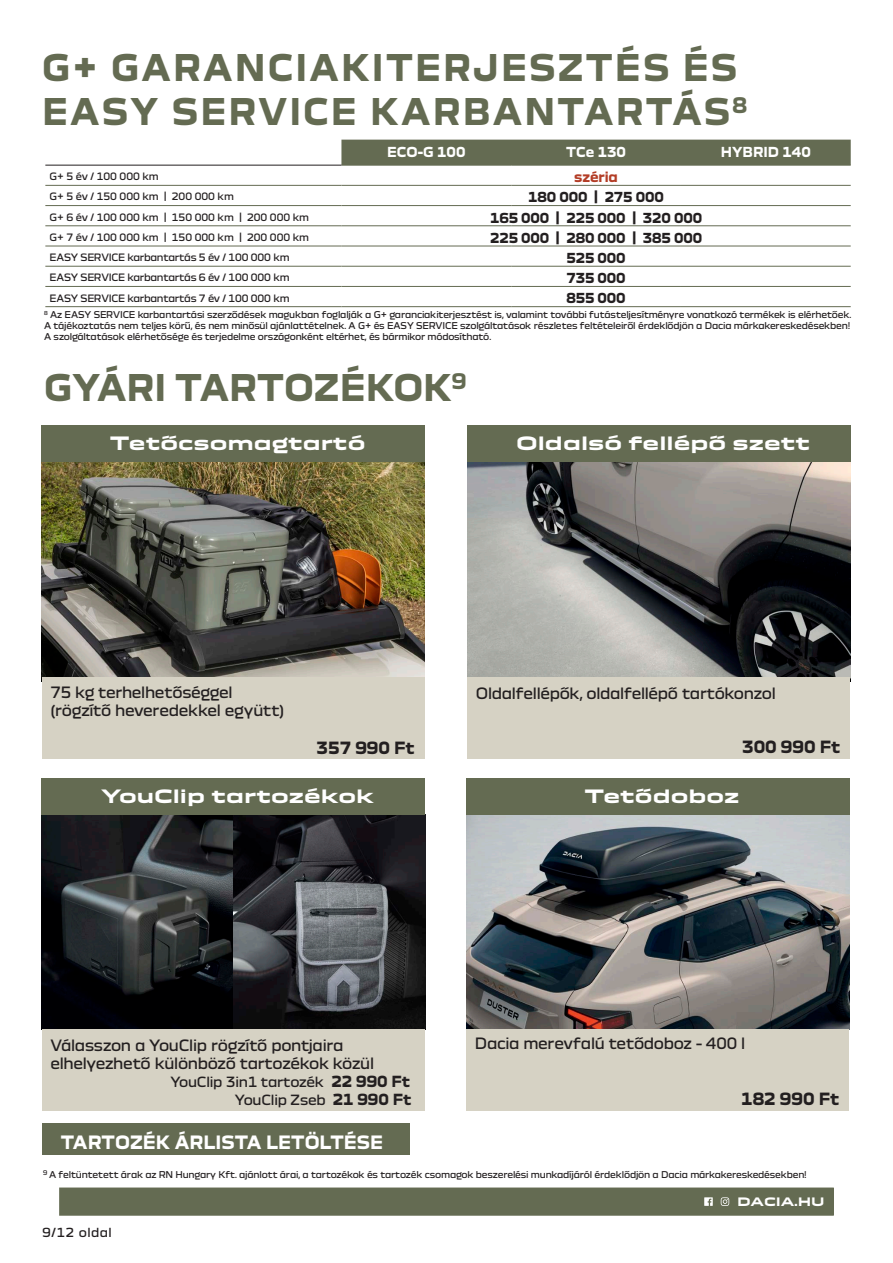
<style>
.page{position:relative;width:893px;height:1263px;background:#fff}
.page>*{position:absolute;margin:0;border:0;box-sizing:border-box;transform-origin:0 0}
.povinne_ruceni{font:700 36px/43.2px "Dacia Block";letter-spacing:.06em;color:#646b52}
.povinne_ruceni-2{font:700 36px "Dacia Block";color:#646b52}
.Titre-fd-bleu{font:700 18px "Dacia Block Extended";color:#fff}
.Titre-fd-bleu-2{font:700 18px "Dacia Block";color:#fff}
.t1{font:700 16.5px "Dacia Block";color:#231f20}
.t2{font:15px/18px "Dacia Block";letter-spacing:-.02em;color:#231f20}
.t3{font:700 13.5px "Dacia Block";letter-spacing:-.01em;color:#231f20}
.t4{font:13.5px "Dacia Block";letter-spacing:-.02em;color:#231f20}
.t5{font:700 13.5px "Dacia Block";color:#fff}
.t6{font:700 13.5px "Dacia Block";letter-spacing:-.01em;color:#b33d26}
.t7{font:12px "Dacia Block";letter-spacing:.035em;color:#231f20}
.t8{font:700 11.4px "Dacia Block Extended";letter-spacing:-.005em;color:#fff}
.t9{font:9.75px "Dacia Block";letter-spacing:-.01em;color:#231f20}
.t10{font:9px/10.8px "Dacia Block";letter-spacing:-.02em;color:#231f20;text-align:justify}
.s1{font-weight:700;font-size:15px}
</style>
<div class="page">
<div style="left:60px;top:1188px;width:773px;height:27px;background:#646b52"></div>
<svg style="left:704px;top:1197px;width:9px;height:9px"></svg>
<svg style="left:721px;top:1197px;width:8px;height:9px"></svg>
<div style="left:59px;top:1187px;width:775px;height:29px;border:2px solid #646b52"></div>
<div style="left:341px;top:140px;width:510px;height:25px;background:#646b52"></div>
<hr style="left:45px;top:185px;width:296px;height:1px;background:#646b52">
<hr style="left:45px;top:205px;width:296px;height:1px;background:#646b52">
<hr style="left:45px;top:225px;width:296px;height:1px;background:#646b52">
<hr style="left:45px;top:246px;width:296px;height:1px;background:#646b52">
<hr style="left:45px;top:266px;width:296px;height:1px;background:#646b52">
<hr style="left:45px;top:286px;width:296px;height:1px;background:#646b52">
<hr style="left:45px;top:306px;width:296px;height:1px;background:#646b52">
<hr style="left:341px;top:165px;width:170px;height:1px;background:#646b52">
<hr style="left:511px;top:165px;width:170px;height:1px;background:#646b52">
<hr style="left:681px;top:165px;width:170px;height:1px;background:#646b52">
<hr style="left:341px;top:185px;width:170px;height:1px;background:#646b52">
<hr style="left:511px;top:185px;width:170px;height:1px;background:#646b52">
<hr style="left:681px;top:185px;width:170px;height:1px;background:#646b52">
<hr style="left:341px;top:205px;width:170px;height:1px;background:#646b52">
<hr style="left:511px;top:205px;width:170px;height:1px;background:#646b52">
<hr style="left:681px;top:205px;width:170px;height:1px;background:#646b52">
<hr style="left:341px;top:225px;width:170px;height:1px;background:#646b52">
<hr style="left:511px;top:225px;width:170px;height:1px;background:#646b52">
<hr style="left:681px;top:225px;width:170px;height:1px;background:#646b52">
<hr style="left:341px;top:246px;width:170px;height:1px;background:#646b52">
<hr style="left:511px;top:246px;width:170px;height:1px;background:#646b52">
<hr style="left:681px;top:246px;width:170px;height:1px;background:#646b52">
<hr style="left:341px;top:266px;width:170px;height:1px;background:#646b52">
<hr style="left:511px;top:266px;width:170px;height:1px;background:#646b52">
<hr style="left:681px;top:266px;width:170px;height:1px;background:#646b52">
<hr style="left:341px;top:286px;width:170px;height:1px;background:#646b52">
<hr style="left:511px;top:286px;width:170px;height:1px;background:#646b52">
<hr style="left:681px;top:286px;width:170px;height:1px;background:#646b52">
<hr style="left:341px;top:306px;width:170px;height:1px;background:#646b52">
<hr style="left:511px;top:306px;width:170px;height:1px;background:#646b52">
<hr style="left:681px;top:306px;width:170px;height:1px;background:#646b52">
<hr style="left:45px;top:165px;width:296px;height:1px;background:#231f20">
<img style="left:467px;top:462px;width:383px;height:215px">
<img style="left:466px;top:815px;width:383px;height:214px">
<img style="left:42px;top:815px;width:383px;height:214px">
<div style="left:467px;top:426px;width:383px;height:36px;background:#646b52"></div>
<div style="left:42px;top:779px;width:383px;height:36px;background:#646b52"></div>
<div style="left:466px;top:779px;width:383px;height:36px;background:#646b52"></div>
<img style="left:42px;top:462px;width:383px;height:215px">
<div style="left:42px;top:426px;width:383px;height:36px;background:#646b52"></div>
<div style="left:467px;top:677px;width:383px;height:82px;background:#d6d2c4"></div>
<div style="left:466px;top:1029px;width:383px;height:82px;background:#d6d2c4"></div>
<div style="left:42px;top:677px;width:383px;height:82px;background:#d6d2c4"></div>
<div style="left:42px;top:1029px;width:383px;height:82px;background:#d6d2c4"></div>
<div style="left:43px;top:1124px;width:367px;height:31px;background:#646b52"></div>
<p class="povinne_ruceni" style="left:42px;top:47px;width:707px">G+ GARANCIAKITERJESZTÉS ÉS<br>EASY SERVICE KARBANTARTÁS<sup>8</sup></p>
<p class="t5" style="left:387px;top:144px;width:80px">ECO-G 100</p>
<p class="t5" style="left:566px;top:144px;width:62px">TCe 130</p>
<p class="t5" style="left:721px;top:144px;width:92px">HYBRID 140</p>
<p class="t9" style="left:50px;top:169px;width:111px">G+ 5 év / 100 000 km</p>
<p class="t6" style="left:574px;top:170px;width:45px">széria</p>
<p class="t9" style="left:50px;top:189px;width:186px">G+ 5 év / 150 000 km | 200 000 km</p>
<p class="t3" style="left:528px;top:190px;width:137px">180 000 | 275 000</p>
<p class="t9" style="left:50px;top:209px;width:261px">G+ 6 év / 100 000 km | 150 000 km | 200 000 km</p>
<p class="t3" style="left:490px;top:210px;width:214px">165 000 | 225 000 | 320 000</p>
<p class="t9" style="left:50px;top:229px;width:261px">G+ 7 év / 100 000 km | 150 000 km | 200 000 km</p>
<p class="t3" style="left:490px;top:230px;width:214px">225 000 | 280 000 | 385 000</p>
<p class="t9" style="left:50px;top:250px;width:242px">EASY SERVICE karbantartás 5 év / 100 000 km</p>
<p class="t3" style="left:566px;top:250px;width:61px">525 000</p>
<p class="t9" style="left:50px;top:270px;width:242px">EASY SERVICE karbantartás 6 év / 100 000 km</p>
<p class="t3" style="left:566px;top:271px;width:61px">735 000</p>
<p class="t9" style="left:50px;top:290px;width:242px">EASY SERVICE karbantartás 7 év / 100 000 km</p>
<p class="t3" style="left:566px;top:291px;width:61px">855 000</p>
<p class="t10" style="left:44px;top:310px;width:809px"><sup>8</sup> Az EASY SERVICE karbantartási szerződések magukban foglalják a G+ garanciakiterjesztést is, valamint további futásteljesítményre vonatkozó termékek is elérhetőek.<br>A tájékoztatás nem teljes körű, és nem minősül ajánlattételnek. A G+ és EASY SERVICE szolgáltatások részletes feltételeiről érdeklődjön a Dacia márkakereskedésekben!<br>A szolgáltatások elérhetősége és terjedelme országonként eltérhet, és bármikor módosítható.</p>
<p class="povinne_ruceni-2" style="left:44px;top:367px;width:424px">GYÁRI TARTOZÉKOK<sup>9</sup></p>
<p class="Titre-fd-bleu" style="left:110px;top:433px;width:257px">Tetőcsomagtartó</p>
<p class="Titre-fd-bleu" style="left:516px;top:433px;width:296px">Oldalsó fellépő szett</p>
<p class="t2" style="left:50px;top:684px;width:236px">75 kg terhelhetőséggel (rögzítő heveredekkel együtt)</p>
<p class="t1" style="left:317px;top:738px;width:100px">357 990 Ft</p>
<p class="t2" style="left:476px;top:685px;width:301px">Oldalfellépők, oldalfellépő tartókonzol</p>
<p class="t1" style="left:742px;top:738px;width:100px">300 990 Ft</p>
<p class="Titre-fd-bleu" style="left:101px;top:786px;width:275px">YouClip tartozékok</p>
<p class="Titre-fd-bleu" style="left:584px;top:786px;width:157px">Tetődoboz</p>
<p class="t2" style="left:50px;top:1037px;width:325px">Válasszon a YouClip rögzítő pontjaira elhelyezhető különböző tartozékok közül</p>
<p class="t4" style="left:170px;top:1071px;width:241px">YouClip 3in1 tartozék <span class="s1">22 990 Ft</span></p>
<p class="t4" style="left:235px;top:1089px;width:178px">YouClip Zseb <span class="s1">21 990 Ft</span></p>
<p class="Titre-fd-bleu-2" style="left:61px;top:1132px;width:324px">TARTOZÉK ÁRLISTA LETÖLTÉSE</p>
<p class="t2" style="left:475px;top:1035px;width:272px">Dacia merevfalú tetődoboz - 400 l</p>
<p class="t1" style="left:741px;top:1090px;width:100px">182 990 Ft</p>
<p class="t10" style="left:43px;top:1169px;width:765px"><sup>9</sup> A feltüntetett árak az RN Hungary Kft. ajánlott árai, a tartozékok és tartozék csomagok beszerelési munkadíjáról érdeklődjön a Dacia márkakereskedésekben!</p>
<h3 class="t7" style="left:43px;top:1223px;width:71px">9/12 oldal</h3>
<p class="t8" style="left:737px;top:1195px;width:89px">DACIA.HU</p>
</div>
